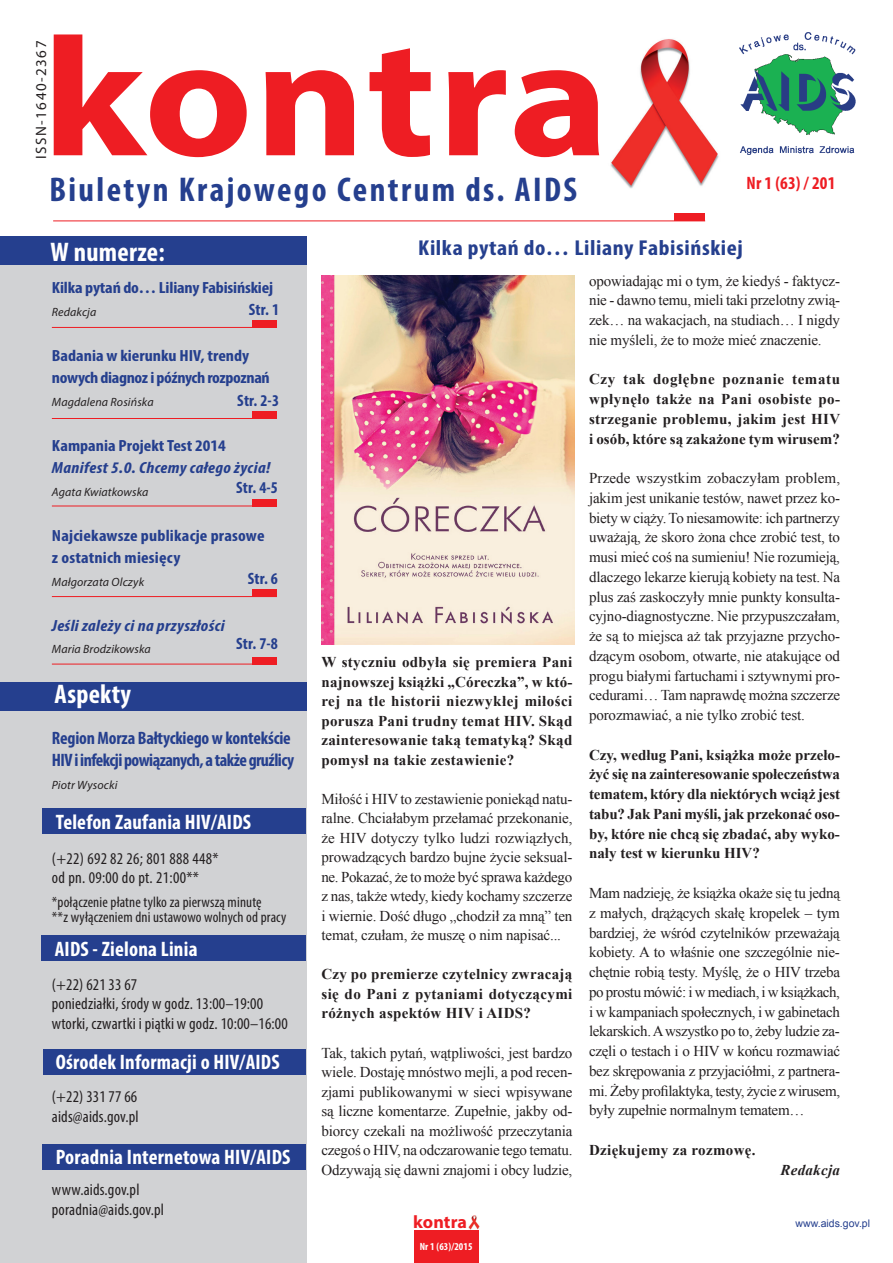
<style>
.page{position:relative;width:893px;height:1263px;background:#fff}
.page>*{position:absolute;margin:0;border:0;box-sizing:border-box;transform-origin:0 0}
.t1{font:700 170.1px "Myriad Pro";letter-spacing:.005em;color:#ee1d23;scale:1.11 1}
.t2{font:700 condensed 34.5px "Myriad Pro";letter-spacing:.07em;color:#253f8e}
.t3{font:700 condensed 27px "Myriad Pro";letter-spacing:.01em;color:#fff}
.t4{font:700 condensed 21.6px "Myriad Pro";letter-spacing:.025em;color:#253f8e;scale:1.11 1}
.t5{font:700 condensed 21px "Myriad Pro";letter-spacing:.01em;color:#fff}
.t6{font:700 condensed 18px/22.5px "Myriad Pro";letter-spacing:-.025em;color:#253f8e}
.t7{font:700 condensed 18px "Myriad Pro";letter-spacing:.01em;color:#ee1d23}
.t8{font:700 18px "Myriad Pro";letter-spacing:.005em;color:#ee1d23}
.t9{font:condensed 16.5px/19.5px "Myriad Pro";letter-spacing:.01em;color:#231f20}
.t10{font:700 condensed 16.5px "Myriad Pro";letter-spacing:.015em;color:#253f8e}
.t11{font:700 condensed 16.2px/22.5px "Myriad Pro";color:#253f8e;scale:1.11 1}
.t12{font:700 condensed 16.2px/22.5px "Myriad Pro";letter-spacing:-.02em;color:#253f8e;scale:1.11 1}
.t13{font:italic 700 condensed 16.2px "Myriad Pro";letter-spacing:.02em;color:#253f8e;scale:1.11 1}
.t14{font:15px/19.8px "Times New Roman";letter-spacing:-.01em;color:#231f20;text-align:justify}
.t15{font:700 15px/19.8px "Times New Roman";letter-spacing:.02em;color:#231f20;text-align:justify}
.t16{font:condensed 15px/15px "Myriad Pro";letter-spacing:.01em;color:#231f20}
.t17{font:15px "Myriad Pro";letter-spacing:.1em;color:#231f20}
.t18{font:italic 700 15px "Times New Roman";letter-spacing:.02em;color:#231f20}
.t19{font:italic 12px "Myriad Pro";letter-spacing:.01em;color:#231f20}
.t20{font:10.5px "Arial";color:#253f8e}
.t21{font:700 condensed 10.5px "Myriad Pro";letter-spacing:.01em;color:#fff}
</style>
<div class="page">
<div style="left:414px;top:1230px;width:65px;height:33px;background:#ee1d23"></div>
<img style="left:468px;top:1215px;width:11px;height:14px">
<div style="left:0;top:242px;width:306px;height:1021px;background:#d1d2d4"></div>
<div style="left:0;top:236px;width:306px;height:28px;background:#253f8e"></div>
<div style="left:0;top:682px;width:306px;height:28px;background:#253f8e"></div>
<div style="left:43px;top:808px;width:263px;height:26px;background:#253f8e"></div>
<div style="left:41px;top:935px;width:265px;height:26px;background:#253f8e"></div>
<div style="left:44px;top:1049px;width:262px;height:25px;background:#253f8e"></div>
<div style="left:43px;top:1144px;width:263px;height:25px;background:#253f8e"></div>
<div style="left:253px;top:320px;width:24px;height:8px;background:#ee1d23"></div>
<hr style="left:52px;top:327px;width:225px;height:1px;background:#ee1d23">
<div style="left:253px;top:411px;width:24px;height:8px;background:#ee1d23"></div>
<hr style="left:52px;top:418px;width:225px;height:1px;background:#ee1d23">
<div style="left:253px;top:499px;width:24px;height:7px;background:#ee1d23"></div>
<hr style="left:52px;top:506px;width:225px;height:1px;background:#ee1d23">
<div style="left:253px;top:657px;width:24px;height:7px;background:#ee1d23"></div>
<hr style="left:52px;top:664px;width:225px;height:1px;background:#ee1d23">
<hr style="left:53px;top:221px;width:652px;height:1px;background:#ee1d23">
<div style="left:675px;top:213px;width:30px;height:8px;background:#ee1d23"></div>
<img style="left:739px;top:32px;width:117px;height:123px">
<img style="left:610px;top:39px;width:109px;height:150px">
<div style="left:253px;top:590px;width:24px;height:7px;background:#ee1d23"></div>
<hr style="left:52px;top:596px;width:225px;height:1px;background:#ee1d23">
<img style="left:322px;top:275px;width:253px;height:369px">
<h1 class="t1" style="left:42px;top:-13px;width:512px">kontra</h1>
<p class="t17" style="left:32px;top:159px;width:120px;rotate:-90deg">ISSN-1640-2367</p>
<h2 class="t2" style="left:49px;top:168px;width:529px">Biuletyn Krajowego Centrum ds. AIDS</h2>
<p class="t7" style="left:747px;top:172px;width:90px">Nr 1 (63) / 201</p>
<h3 class="t3" style="left:51px;top:235px;width:116px">W numerze:</h3>
<p class="t11" style="left:52px;top:276px;width:201px">Kilka pytań do… Liliany Fabisińskiej</p>
<p class="t19" style="left:52px;top:304px;width:46px">Redakcja</p>
<p class="t12" style="left:52px;top:344px;width:198px">Badania w kierunku HIV, trendy nowych diagnoz i późnych rozpoznań</p>
<p class="t19" style="left:52px;top:394px;width:103px">Magdalena Rosińska</p>
<p class="t11" style="left:52px;top:434px;width:158px">Kampania Projekt Test 2014</p>
<p class="t13" style="left:52px;top:458px;width:198px">Manifest 5.0. Chcemy całego życia!</p>
<p class="t19" style="left:52px;top:484px;width:98px">Agata Kwiatkowska</p>
<p class="t11" style="left:52px;top:524px;width:193px">Najciekawsze publikacje prasowe z ostatnich miesięcy</p>
<p class="t19" style="left:52px;top:574px;width:94px">Małgorzata Olczyk</p>
<p class="t13" style="left:52px;top:615px;width:157px">Jeśli zależy ci na przyszłości</p>
<p class="t19" style="left:52px;top:642px;width:100px">Maria Brodzikowska</p>
<p class="t10" style="left:249px;top:299px;width:32px">Str. 1</p>
<p class="t10" style="left:237px;top:390px;width:43px">Str. 2-3</p>
<p class="t10" style="left:236px;top:477px;width:43px">Str. 4-5</p>
<p class="t10" style="left:248px;top:568px;width:32px">Str. 6</p>
<p class="t10" style="left:236px;top:633px;width:43px">Str. 7-8</p>
<h3 class="t3" style="left:55px;top:678px;width:78px">Aspekty</h3>
<p class="t6" style="left:52px;top:726px;width:244px">Region Morza Bałtyckiego w kontekście<br>HIV i infekcji powiązanych, a także gruźlicy</p>
<p class="t19" style="left:52px;top:777px;width:67px">Piotr Wysocki</p>
<h3 class="t5" style="left:56px;top:808px;width:197px">Telefon Zaufania HIV/AIDS</h3>
<p class="t9" style="left:52px;top:848px;width:168px">(+22) 692 82 26; 801 888 448* od pn. 09:00 do pt. 21:00**</p>
<p class="t16" style="left:52px;top:895px;width:236px">*połączenie płatne tylko za pierwszą minutę<br>**z wyłączeniem dni ustawowo wolnych od pracy</p>
<h3 class="t5" style="left:55px;top:936px;width:144px">AIDS - Zielona Linia</h3>
<p class="t9" style="left:52px;top:974px;width:237px">(+22) 621 33 67<br>poniedziałki, środy w godz. 13:00–19:00 wtorki, czwartki i piątki w godz. 10:00–16:00</p>
<h3 class="t5" style="left:56px;top:1048px;width:225px">Ośrodek Informacji o HIV/AIDS</h3>
<p class="t9" style="left:52px;top:1087px;width:88px">(+22) 331 77 66 aids@aids.gov.pl</p>
<h3 class="t5" style="left:56px;top:1143px;width:236px">Poradnia Internetowa HIV/AIDS</h3>
<p class="t9" style="left:52px;top:1180px;width:114px">www.aids.gov.pl poradnia@aids.gov.pl</p>
<h3 class="t4" style="left:418px;top:234px;width:294px">Kilka pytań do… Liliany Fabisińskiej</h3>
<p class="t15" style="left:321px;top:652px;width:252px">W styczniu odbyła się premiera Pani najnowszej książki „Córeczka”, w któ&shy;rej na tle historii niezwykłej miłości porusza Pani trudny temat HIV. Skąd zainteresowanie taką tematyką? Skąd pomysł na takie zestawienie?</p>
<p class="t14" style="left:321px;top:789px;width:252px">Miłość i HIV to zestawienie poniekąd natu&shy;ralne. Chciałabym przełamać przekonanie, że HIV dotyczy tylko ludzi rozwiązłych, prowadzących bardzo bujne życie seksual&shy;ne. Pokazać, że to może być sprawa każdego z nas, także wtedy, kiedy kochamy szczerze i wiernie. Dość długo „chodził za mną” ten temat, czułam, że muszę o nim napisać...</p>
<p class="t15" style="left:321px;top:964px;width:252px">Czy po premierze czytelnicy zwracają się do Pani z pytaniami dotyczącymi różnych aspektów HIV i AIDS?</p>
<p class="t14" style="left:321px;top:1042px;width:253px">Tak, takich pytań, wątpliwości, jest bardzo wiele. Dostaję mnóstwo mejli, a pod recen&shy;zjami publikowanymi w sieci wpisywane są liczne komentarze. Zupełnie, jakby od&shy;biorcy czekali na możliwość przeczytania czegoś o HIV, na odczarowanie tego tematu.<br>Odzywają się dawni znajomi i obcy ludzie,</p>
<p class="t8" style="left:413px;top:1210px;width:55px">kontra</p>
<p class="t21" style="left:420px;top:1240px;width:54px">Nr 1 (63)/2015</p>
<p class="t14" style="left:589px;top:270px;width:253px">opowiadając mi o tym, że kiedyś - faktycz&shy;nie - dawno temu, mieli taki przelotny zwią&shy;zek… na wakacjach, na studiach… I nigdy nie myśleli, że to może mieć znaczenie.</p>
<p class="t15" style="left:589px;top:369px;width:253px">Czy tak dogłębne poznanie tematu wpłynęło także na Pani osobiste po&shy;strzeganie problemu, jakim jest HIV i osób, które są zakażone tym wirusem?</p>
<p class="t14" style="left:589px;top:468px;width:253px">Przede wszystkim zobaczyłam problem, jakim jest unikanie testów, nawet przez ko&shy;biety w ciąży. To niesamowite: ich partnerzy uważają, że skoro żona chce zrobić test, to musi mieć coś na sumieniu! Nie rozumieją, dlaczego lekarze kierują kobiety na test. Na plus zaś zaskoczyły mnie punkty konsulta&shy;cyjno-diagnostyczne. Nie przypuszczałam, że są to miejsca aż tak przyjazne przycho&shy;dzącym osobom, otwarte, nie atakujące od progu białymi fartuchami i sztywnymi pro&shy;cedurami… Tam naprawdę można szczerze porozmawiać, a nie tylko zrobić test.</p>
<p class="t15" style="left:589px;top:744px;width:252px">Czy, według Pani, książka może przeło&shy;żyć się na zainteresowanie społeczeństwa tematem, który dla niektórych wciąż jest tabu? Jak Pani myśli, jak przekonać oso&shy;by, które nie chcą się zbadać, aby wyko&shy;nały test w kierunku HIV?</p>
<p class="t14" style="left:589px;top:883px;width:253px">Mam nadzieję, że książka okaże się tu jedną z małych, drążących skałę kropelek – tym bardziej, że wśród czytelników przeważają kobiety. A to właśnie one szczególnie nie&shy;chętnie robią testy. Myślę, że o HIV trzeba po prostu mówić: i w mediach, i w książkach, i w kampaniach społecznych, i w gabinetach lekarskich. A wszystko po to, żeby ludzie za&shy;częli o testach i o HIV w końcu rozmawiać bez skrępowania z przyjaciółmi, z partnera&shy;mi. Żeby profilaktyka, testy, życie z wirusem, były zupełnie normalnym tematem…</p>
<p class="t15" style="left:589px;top:1139px;width:168px">Dziękujemy za rozmowę.</p>
<p class="t18" style="left:780px;top:1159px;width:61px">Redakcja</p>
<p class="t20" style="left:796px;top:1216px;width:76px">www.aids.gov.pl</p>
</div>
